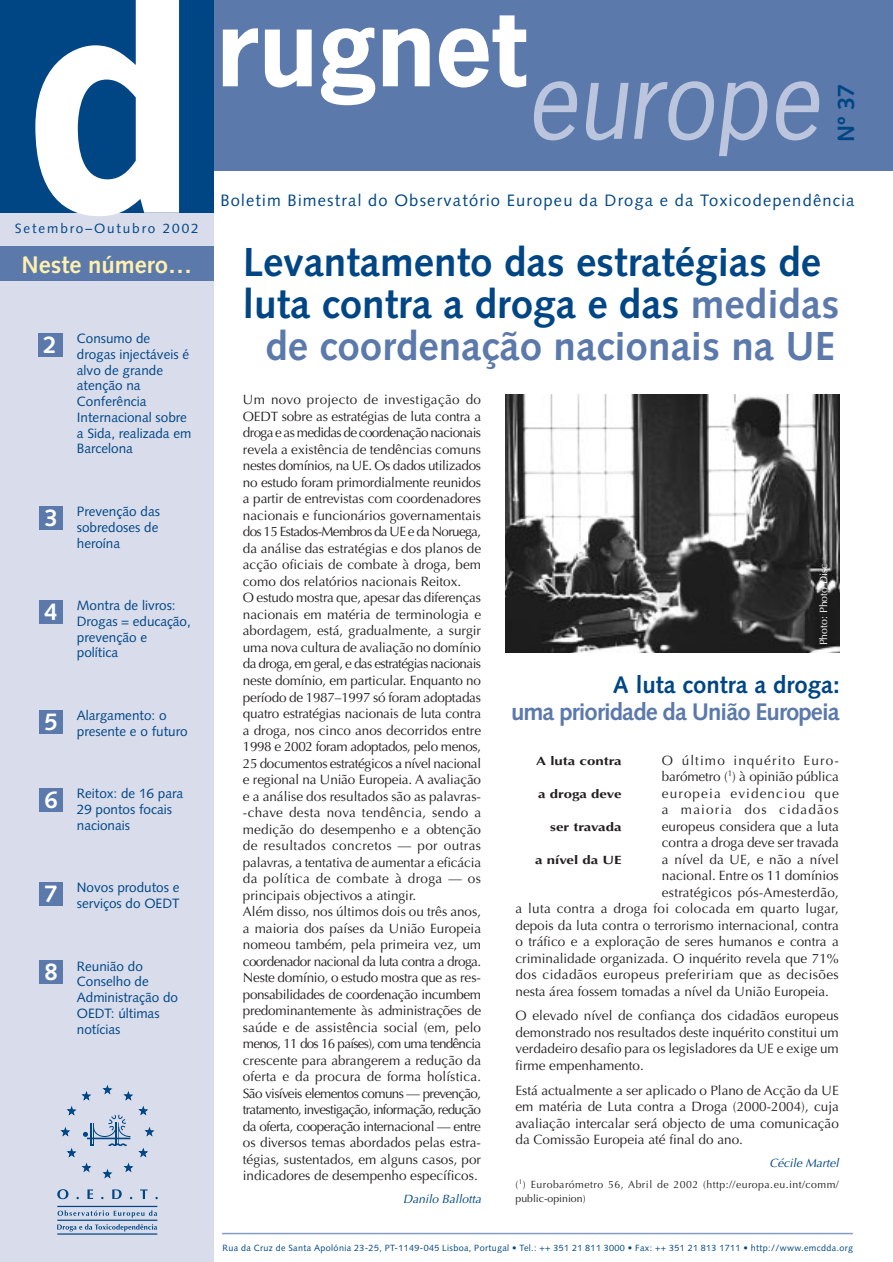
<style>
.page{position:relative;width:893px;height:1262px;background:#fff}
.page>*{position:absolute;margin:0;border:0;box-sizing:border-box;transform-origin:0 0}
.t1{font:700 292.5px "News Gothic";color:#fff}
.t2{font:700 101.25px "News Gothic";color:#fff}
.t3{font:italic 101.25px "News Gothic";color:#bbc5dd}
.t4{font:700 40.5px/42px "Syntax";color:#004685;text-align:center}
.t5{font:700 24px "Syntax";letter-spacing:-.04em;color:#5b79ab}
.t6{font:700 24px "Syntax";color:#004685}
.t7{font:700 24px "Syntax";color:#fff0af}
.t8{font:700 24px "Syntax";color:#fff}
.t9{font:700 23.7px "Syntax";color:#004685}
.t10{font:16.5px "Syntax";letter-spacing:.07em;color:#004685}
.t11{font:13.5px/16.5px "Optima";color:#231f20;text-align:justify}
.t12{font:13.5px/15.8px "Syntax";color:#004685}
.t13{font:13.5px "Optima";letter-spacing:.02em;color:#231f20}
.t14{font:13.5px "Optima";letter-spacing:.085em;color:#231f20}
.t15{font:13.5px "Optima";letter-spacing:.03em;color:#231f20}
.t16{font:13.5px "Syntax";letter-spacing:.14em;color:#004685}
.t17{font:700 12px "Optima";color:#231f20;scale:1.25 1}
.t18{font:italic 12px "Optima";color:#004685}
.t19{font:10.5px/13.5px "Optima";letter-spacing:.045em;color:#231f20}
.t20{font:10.5px "Optima";color:#fff}
.t21{font:9px "Syntax";letter-spacing:.04em;color:#004685}
.s1{color:#5b79ab}
</style>
<div class="page">
<div style="left:0;top:281px;width:213px;height:981px;background:#d8dceb"></div>
<div style="left:213px;top:0;width:679px;height:170px;background:#5b79ab"></div>
<div style="left:0;top:213px;width:213px;height:34px;background:#d8dceb"></div>
<div style="left:0;top:247px;width:213px;height:34px;background:#5b79ab"></div>
<div style="left:0;top:0;width:213px;height:213px;background:#004685"></div>
<div style="left:39px;top:960px;width:24px;height:24px;background:#5b79ab"></div>
<div style="left:39px;top:882px;width:24px;height:23px;background:#5b79ab"></div>
<div style="left:39px;top:788px;width:24px;height:23px;background:#5b79ab"></div>
<div style="left:39px;top:710px;width:24px;height:23px;background:#5b79ab"></div>
<div style="left:39px;top:600px;width:24px;height:23px;background:#5b79ab"></div>
<div style="left:39px;top:506px;width:24px;height:23px;background:#5b79ab"></div>
<div style="left:38px;top:333px;width:25px;height:24px;background:#5b79ab"></div>
<hr style="left:222px;top:1232px;width:630px;height:2px;background:#879bc3">
<img style="left:505px;top:394px;width:334px;height:259px">
<svg style="left:60px;top:1085px;width:94px;height:93px"></svg>
<svg style="left:57px;top:1224px;width:100px;height:7px"></svg>
<svg style="left:57px;top:1189px;width:11px;height:10px"></svg>
<svg style="left:87px;top:1189px;width:6px;height:10px"></svg>
<svg style="left:112px;top:1189px;width:10px;height:10px"></svg>
<svg style="left:140px;top:1189px;width:8px;height:10px"></svg>
<svg style="left:58px;top:1210px;width:99px;height:7px"></svg>
<hr style="left:57px;top:1205px;width:100px;height:2px;background:#004684">
<hr style="left:57px;top:1219px;width:100px;height:1px;background:#004684">
<hr style="left:57px;top:1233px;width:100px;height:1px;background:#004684">
<h1 class="t1" style="left:24px;top:-15px;width:172px">d</h1>
<p class="t16" style="left:15px;top:223px;width:185px">Setembro–Outubro 2002</p>
<h3 class="t7" style="left:21px;top:255px;width:172px">Neste número…</h3>
<h3 class="t8" style="left:44px;top:335px;width:15px">2</h3>
<p class="t12" style="left:77px;top:332px;width:116px">Consumo de drogas injectáveis é alvo de grande atenção na<br>Conferência<br>Internacional sobre a Sida, realizada em<br>Barcelona</p>
<h3 class="t8" style="left:44px;top:507px;width:15px">3</h3>
<p class="t12" style="left:77px;top:505px;width:85px;text-align:justify">Prevenção das sobredoses de heroína</p>
<h3 class="t8" style="left:44px;top:601px;width:15px">4</h3>
<p class="t12" style="left:77px;top:599px;width:115px">Montra de livros:<br>Drogas = educação, prevenção e política</p>
<h3 class="t8" style="left:44px;top:711px;width:15px">5</h3>
<p class="t12" style="left:77px;top:708px;width:112px">Alargamento: o presente e o futuro</p>
<h3 class="t8" style="left:44px;top:789px;width:15px">6</h3>
<p class="t12" style="left:77px;top:787px;width:108px">Reitox: de 16 para<br>29 pontos focais nacionais</p>
<h3 class="t8" style="left:44px;top:884px;width:15px">7</h3>
<h3 class="t8" style="left:44px;top:962px;width:15px">8</h3>
<p class="t12" style="left:77px;top:881px;width:104px">Novos produtos e serviços do OEDT</p>
<p class="t12" style="left:77px;top:959px;width:103px">Reunião do<br>Conselho de<br>Administração do<br>OEDT: últimas notícias</p>
<h2 class="t2" style="left:217px;top:7px;width:310px">rugnet</h2>
<h2 class="t3" style="left:526px;top:60px;width:295px">europe</h2>
<h3 class="t9" style="left:836px;top:142px;width:60px;rotate:-90deg">Nº 37</h3>
<p class="t10" style="left:220px;top:193px;width:635px">Boletim Bimestral do Observatório Europeu da Droga e da Toxicodependência</p>
<h3 class="t4" style="left:243px;top:244px;width:598px">Levantamento das estratégias de luta contra a droga e das <span class="s1">medidas de coordenação nacionais na UE</span></h3>
<p class="t11" style="left:243px;top:393px;width:240px;text-align:left">Um novo projecto de investigação do OEDT sobre as estratégias de luta contra a droga e as medidas de coordenação nacionais revela a existência de tendências comuns nestes domínios, na UE. Os dados utilizados no estudo foram primordialmente reunidos a partir de entrevistas com coordenadores nacionais e funcionários governamentais dos 15 Estados-Membros da UE e da Noruega, da análise das estratégias e dos planos de acção oficiais de combate à droga, bem como dos relatórios nacionais Reitox.<br>O estudo mostra que, apesar das diferenças nacionais em matéria de terminologia e abordagem, está, gradualmente, a surgir uma nova cultura de avaliação no domínio da droga, em geral, e das estratégias nacionais neste domínio, em particular. Enquanto no período de 1987–1997 só foram adoptadas quatro estratégias nacionais de luta contra a droga, nos cinco anos decorridos entre 1998 e 2002 foram adoptados, pelo menos, 25 documentos estratégicos a nível nacional e regional na União Europeia. A avaliação e a análise dos resultados são as palavras--chave desta nova tendência, sendo a medição do desempenho e a obtenção de resultados concretos — por outras palavras, a tentativa de aumentar a eficácia da política de combate à droga — os principais objectivos a atingir.<br>Além disso, nos últimos dois ou três anos, a maioria dos países da União Europeia nomeou também, pela primeira vez, um coordenador nacional da luta contra a droga.<br>Neste domínio, o estudo mostra que as res&shy;ponsabilidades de coordenação incumbem predominantemente às administrações de saúde e de assistência social (em, pelo menos, 11 dos 16 países), com uma tendência crescente para abrangerem a redução da oferta e da procura de forma holística.<br>São visíveis elementos comuns — prevenção, tratamento, investigação, informação, redução da oferta, cooperação internacional — entre os diversos temas abordados pelas estra&shy;tégias, sustentados, em alguns casos, por indicadores de desempenho específicos.</p>
<p class="t18" style="left:403px;top:1193px;width:80px">Danilo Ballotta</p>
<p class="t20" style="left:819px;top:645px;width:83px;rotate:-90deg">Photo: Photo Disc</p>
<h3 class="t6" style="left:613px;top:674px;width:228px">A luta contra a droga:</h3>
<h3 class="t5" style="left:511px;top:701px;width:330px">uma prioridade da União Europeia</h3>
<p class="t14" style="left:662px;top:754px;width:178px">O último inquérito Euro-</p>
<p class="t11" style="left:662px;top:769px;width:178px">barómetro (<sup>1</sup>) à opinião pública</p>
<p class="t14" style="left:662px;top:787px;width:178px">europeia evidenciou que</p>
<p class="t14" style="left:662px;top:804px;width:178px">a maioria dos cidadãos</p>
<p class="t11" style="left:662px;top:819px;width:178px">europeus considera que a luta</p>
<p class="t11" style="left:662px;top:835px;width:178px">contra a droga deve ser travada</p>
<p class="t11" style="left:662px;top:852px;width:178px">a nível da UE, e não a nível</p>
<p class="t11" style="left:662px;top:868px;width:178px">nacional. Entre os 11 domínios</p>
<p class="t13" style="left:662px;top:886px;width:178px">estratégicos pós-Amesterdão,</p>
<p class="t13" style="left:515px;top:903px;width:325px">a luta contra a droga foi colocada em quarto lugar,</p>
<p class="t11" style="left:515px;top:918px;width:325px">depois da luta contra o terrorismo internacional, contra</p>
<p class="t11" style="left:515px;top:934px;width:325px">o tráfico e a exploração de seres humanos e contra a</p>
<p class="t11" style="left:515px;top:951px;width:325px">criminalidade organizada. O inquérito revela que 71%</p>
<p class="t15" style="left:515px;top:969px;width:325px">dos cidadãos europeus prefeririam que as decisões</p>
<p class="t11" style="left:515px;top:984px;width:315px">nesta área fossem tomadas a nível da União Europeia.</p>
<p class="t11" style="left:515px;top:1008px;width:325px">O elevado nível de confiança dos cidadãos europeus demonstrado nos resultados deste inquérito constitui um verdadeiro desafio para os legisladores da UE e exige um firme empenhamento.</p>
<p class="t11" style="left:515px;top:1083px;width:325px">Está actualmente a ser aplicado o Plano de Acção da UE em matéria de Luta contra a Droga (2000-2004), cuja avaliação intercalar será objecto de uma comunicação da Comissão Europeia até final do ano.</p>
<p class="t18" style="left:769px;top:1157px;width:71px">Cécile Martel</p>
<p class="t19" style="left:515px;top:1179px;width:325px">(<sup>1</sup>) Eurobarómetro 56, Abril de 2002 (http://europa.eu.int/comm/ public-opinion)</p>
<p class="t17" style="left:536px;top:755px;width:70px">A luta contra</p>
<p class="t17" style="left:538px;top:788px;width:68px">a droga deve</p>
<p class="t17" style="left:550px;top:821px;width:59px">ser travada</p>
<p class="t17" style="left:535px;top:854px;width:71px">a nível da UE</p>
<p class="t21" style="left:222px;top:1243px;width:632px">Rua da Cruz de Santa Apolónia 23-25, PT-1149-045 Lisboa, Portugal • Tel.: ++ 351 21 811 3000 • Fax: ++ 351 21 813 1711 • http://www.emcdda.org</p>
</div>
